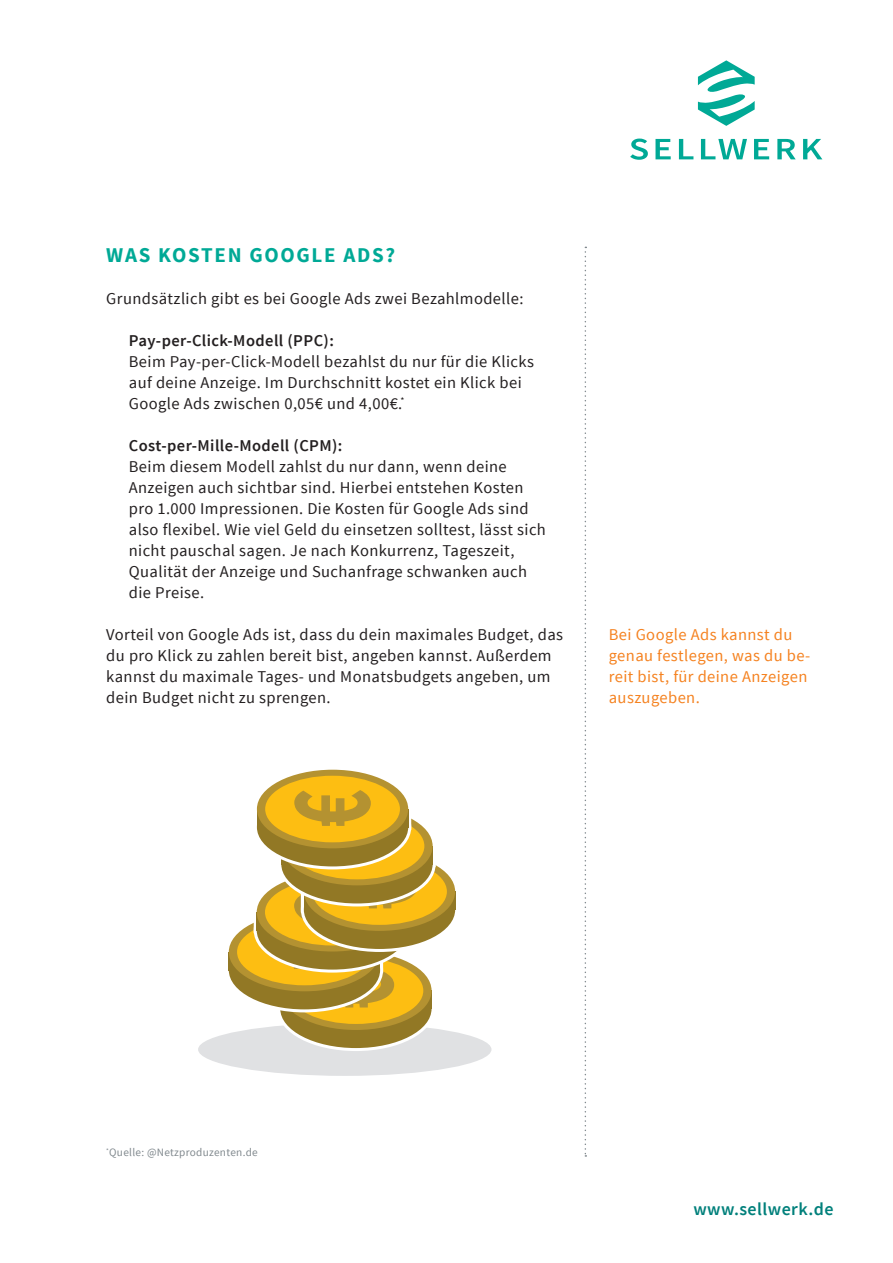
<style>
.page{position:relative;width:893px;height:1263px;background:#fff}
.page>*{position:absolute;margin:0;border:0;box-sizing:border-box;transform-origin:0 0}
.t1{font:700 21px "Source Sans Pro";letter-spacing:.08em;color:#00a996}
.t2{font:600 18px "Source Sans Pro";letter-spacing:.025em;color:#00807b}
.t3{font:16.5px/21px "Source Sans Pro";letter-spacing:.025em;color:#231f20}
.t4{font:16.5px/21px "Source Sans Pro";letter-spacing:.025em;color:#f58220}
.t5{font:600 16.5px "Source Sans Pro";letter-spacing:.025em;color:#231f20}
.t6{font:11.25px "Source Sans Pro";letter-spacing:.025em;color:#81898e}
.s1{font-weight:600}
</style>
<div class="page">
<svg style="left:698px;top:60px;width:57px;height:66px"></svg>
<svg style="left:630px;top:139px;width:18px;height:21px"></svg>
<svg style="left:655px;top:139px;width:16px;height:20px"></svg>
<svg style="left:679px;top:139px;width:14px;height:20px"></svg>
<svg style="left:701px;top:139px;width:46px;height:20px"></svg>
<svg style="left:754px;top:139px;width:15px;height:20px"></svg>
<svg style="left:777px;top:139px;width:19px;height:20px"></svg>
<svg style="left:803px;top:139px;width:19px;height:20px"></svg>
<svg style="left:585px;top:247px;width:1px;height:910px"></svg>
<div style="left:198px;top:1023px;width:293px;height:53px;background:#e0e1e3;border-radius:50%"></div>
<div style="left:277px;top:966px;width:158px;height:85px;border:6px solid #fff;border-radius:50%"></div>
<div style="left:280px;top:969px;width:152px;height:79px;background:#927825;border-radius:50%"></div>
<div style="left:280px;top:951px;width:152px;height:79px;background:#b49231;border-radius:50%"></div>
<div style="left:288px;top:957px;width:135px;height:67px;background:#fdbe12;border-radius:50%"></div>
<div style="left:229px;top:931px;width:151px;height:78px;background:#927825;border-radius:50%"></div>
<div style="left:229px;top:913px;width:151px;height:78px;background:#b49231;border-radius:50%"></div>
<svg style="left:237px;top:919px;width:135px;height:66px"></svg>
<div style="left:304px;top:870px;width:151px;height:79px;background:#927825;border-radius:50%"></div>
<div style="left:304px;top:852px;width:151px;height:79px;background:#b49231;border-radius:50%"></div>
<div style="left:312px;top:858px;width:135px;height:67px;background:#fdbe12;border-radius:50%"></div>
<svg style="left:266px;top:877px;width:152px;height:130px"></svg>
<div style="left:278px;top:822px;width:158px;height:84px;border:6px solid #fff;border-radius:50%"></div>
<div style="left:281px;top:825px;width:152px;height:78px;background:#927825;border-radius:50%"></div>
<div style="left:281px;top:807px;width:152px;height:78px;background:#b49231;border-radius:50%"></div>
<div style="left:290px;top:813px;width:134px;height:66px;background:#fdbe12;border-radius:50%"></div>
<div style="left:254px;top:785px;width:157px;height:84px;border:6px solid #fff;border-radius:50%"></div>
<div style="left:254px;top:767px;width:157px;height:84px;border:6px solid #fff;border-radius:50%"></div>
<div style="left:257px;top:788px;width:151px;height:78px;background:#927825;border-radius:50%"></div>
<div style="left:257px;top:770px;width:151px;height:78px;background:#b49231;border-radius:50%"></div>
<div style="left:265px;top:776px;width:135px;height:66px;background:#fdbe12;border-radius:50%"></div>
<svg style="left:294px;top:790px;width:101px;height:73px"></svg>
<p class="t1" style="left:106px;top:242px;width:290px">WAS KOSTEN GOOGLE ADS?</p>
<p class="t3" style="left:106px;top:289px;width:419px">Grundsätzlich gibt es bei Google Ads zwei Bezahlmodelle:</p>
<p class="t3" style="left:129px;top:331px;width:407px"><span class="s1">Pay-per-Click-Modell (PPC):<br></span>Beim Pay-per-Click-Modell bezahlst du nur für die Klicks</p>
<p class="t3" style="left:129px;top:373px;width:394px">auf deine Anzeige. Im Durchschnitt kostet ein Klick bei</p>
<p class="t3" style="left:129px;top:394px;width:277px">Google Ads zwischen 0,05€ und 4,00€.<sup>*</sup></p>
<p class="t5" style="left:129px;top:435px;width:215px">Cost-per-Mille-Modell (CPM):</p>
<p class="t3" style="left:129px;top:457px;width:379px">Beim diesem Modell zahlst du nur dann, wenn deine</p>
<p class="t3" style="left:129px;top:478px;width:396px">Anzeigen auch sichtbar sind. Hierbei entstehen Kosten</p>
<p class="t3" style="left:129px;top:499px;width:401px">pro 1.000 Impressionen. Die Kosten für Google Ads sind</p>
<p class="t3" style="left:129px;top:520px;width:419px">also flexibel. Wie viel Geld du einsetzen solltest, lässt sich</p>
<p class="t3" style="left:129px;top:541px;width:387px">nicht pauschal sagen. Je nach Konkurrenz, Tageszeit,</p>
<p class="t3" style="left:129px;top:562px;width:400px">Qualität der Anzeige und Suchanfrage schwanken auch</p>
<p class="t3" style="left:129px;top:583px;width:77px">die Preise.</p>
<p class="t3" style="left:106px;top:625px;width:458px">Vorteil von Google Ads ist, dass du dein maximales Budget, das du pro Klick zu zahlen bereit bist, angeben kannst. Außerdem kannst du maximale Tages- und Monatsbudgets angeben, um dein Budget nicht zu sprengen.</p>
<p class="t4" style="left:609px;top:625px;width:203px">Bei Google Ads kannst du genau festlegen, was du be&shy;reit bist, für deine Anzeigen auszugeben.</p>
<p class="t6" style="left:106px;top:1145px;width:153px"><sup>*</sup>Quelle: @Netzproduzenten.de</p>
<p class="t2" style="left:693px;top:1197px;width:142px">www.sellwerk.de</p>
</div>
